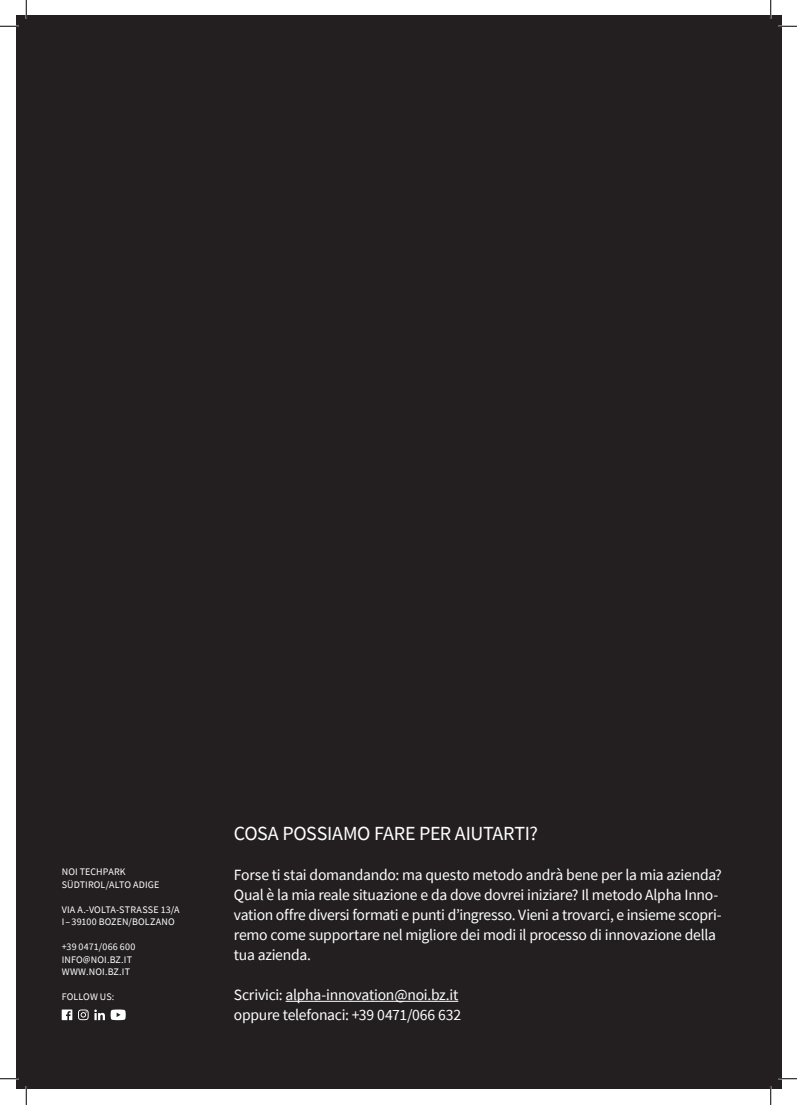
<style>
.page{position:relative;width:797px;height:1105px;background:#fff}
.page>*{position:absolute;margin:0;border:0;box-sizing:border-box;transform-origin:0 0}
.t1{font:20px "Source Sans Pro";letter-spacing:-.015em;color:#fff}
.t2{font:15.62px/20px "Source Sans Pro";letter-spacing:-.02em;color:#fff}
.t3{font:10px/12.5px "Source Sans Pro";letter-spacing:.015em;color:#fff}
</style>
<div class="page">
<div style="left:16px;top:16px;width:765px;height:1073px;background:#231f20"></div>
<svg style="left:62px;top:1009px;width:10px;height:11px"></svg>
<svg style="left:78px;top:1009px;width:27px;height:11px"></svg>
<svg style="left:111px;top:1009px;width:15px;height:11px"></svg>
<hr style="left:286px;top:1001px;width:172px;height:1px;background:#fff">
<svg style="left:0;top:25px;width:19px;height:2px"></svg>
<svg style="left:778px;top:25px;width:19px;height:2px"></svg>
<svg style="left:0;top:1078px;width:19px;height:1px"></svg>
<svg style="left:778px;top:1078px;width:19px;height:1px"></svg>
<svg style="left:25px;top:0;width:2px;height:19px"></svg>
<svg style="left:25px;top:1086px;width:2px;height:19px"></svg>
<svg style="left:770px;top:0;width:1px;height:19px"></svg>
<svg style="left:770px;top:1086px;width:1px;height:19px"></svg>
<p class="t3" style="left:62px;top:865px;width:99px">NOI TECHPARK<br>SÜDTIROL/ALTO ADIGE</p>
<p class="t3" style="left:62px;top:903px;width:119px">VIA A.-VOLTA-STRASSE 13/A<br>I–39100 BOZEN/BOLZANO</p>
<p class="t3" style="left:62px;top:940px;width:75px">+39 0471/066 600<br>INFO@NOI.BZ.IT<br>WWW.NOI.BZ.IT</p>
<p class="t3" style="left:62px;top:990px;width:54px">FOLLOW US:</p>
<p class="t1" style="left:234px;top:821px;width:306px">COSA POSSIAMO FARE PER AIUTARTI?</p>
<p class="t2" style="left:234px;top:865px;width:489px">Forse ti stai domandando: ma questo metodo andrà bene per la mia azienda?<br>Qual è la mia reale situazione e da dove dovrei iniziare? Il metodo Alpha Inno&shy;vation offre diversi formati e punti d’ingresso. Vieni a trovarci, e insieme scopri&shy;remo come supportare nel migliore dei modi il processo di innovazione della tua azienda.</p>
<p class="t2" style="left:234px;top:985px;width:229px">Scrivici: alpha-innovation@noi.bz.it oppure telefonaci: +39 0471/066 632</p>
</div>
